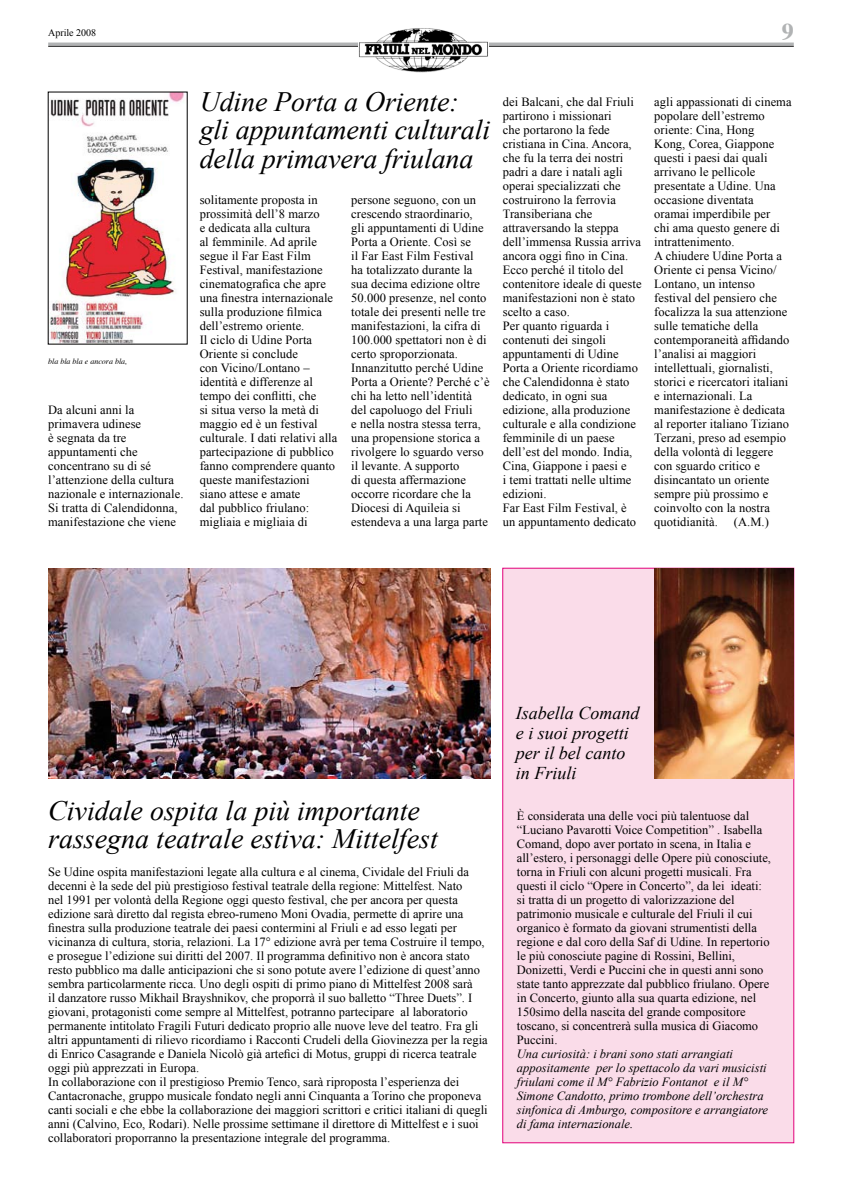
<style>
.page{position:relative;width:842px;height:1191px;background:#fff}
.page>*{position:absolute;margin:0;border:0;box-sizing:border-box;transform-origin:0 0}
.t1{font:italic 28px/28px "Times New Roman";letter-spacing:-.005em;color:#000}
.t2{font:700 24px "Times";color:#b1b3b4}
.t3{font:italic 18px/20px "Times New Roman";color:#000}
.t4{font:12.5px/14px "Times New Roman";letter-spacing:.005em;color:#000}
.t5{font:italic 12.5px/14px "Times New Roman";color:#000}
.t6{font:10px "Times New Roman";color:#000}
.t7{font:italic 8px "Times";color:#000}
</style>
<div class="page">
<hr style="left:48px;top:43px;width:746px;height:2px;background:#b1b3b4">
<hr style="left:48px;top:46px;width:746px;height:1px;background:#000">
<img style="left:358px;top:28px;width:131px;height:45px">
<div style="left:502px;top:567px;width:292px;height:576px;background:#fadce9"></div>
<img style="left:48px;top:568px;width:443px;height:210px">
<img style="left:50px;top:93px;width:134px;height:249px">
<img style="left:654px;top:568px;width:140px;height:210px">
<p class="t6" style="left:48px;top:27px;width:50px">Aprile 2008</p>
<h2 class="t2" style="left:782px;top:9px;width:13px">9</h2>
<p class="t7" style="left:48px;top:354px;width:81px">bla bla bla e ancora bla,</p>
<p class="t4" style="left:48px;top:403px;width:137px">Da alcuni anni la primavera udinese<br>è segnata da tre appuntamenti che concentrano su di sé l’attenzione della cultura nazionale e internazionale.<br>Si tratta di Calendidonna, manifestazione che viene</p>
<h1 class="t1" style="left:200px;top:88px;width:292px">Udine Porta a Oriente: gli appuntamenti culturali della primavera friulana</h1>
<p class="t4" style="left:200px;top:193px;width:139px">solitamente proposta in prossimità dell’8 marzo<br>e dedicata alla cultura<br>al femminile. Ad aprile segue il Far East Film<br>Festival, manifestazione cinematografica che apre una finestra internazionale sulla produzione filmica dell’estremo oriente.<br>Il ciclo di Udine Porta<br>Oriente si conclude<br>con Vicino/Lontano – identità e differenze al tempo dei conflitti, che<br>si situa verso la metà di maggio ed è un festival culturale. I dati relativi alla partecipazione di pubblico fanno comprendere quanto queste manifestazioni siano attese e amate<br>dal pubblico friulano: migliaia e migliaia di</p>
<p class="t4" style="left:351px;top:193px;width:140px">persone seguono, con un crescendo straordinario,<br>gli appuntamenti di Udine<br>Porta a Oriente. Così se<br>il Far East Film Festival<br>ha totalizzato durante la sua decima edizione oltre<br>50.000 presenze, nel conto totale dei presenti nelle tre manifestazioni, la cifra di<br>100.000 spettatori non è di certo sproporzionata.<br>Innanzitutto perché Udine<br>Porta a Oriente? Perché c’è chi ha letto nell’identità del capoluogo del Friuli<br>e nella nostra stessa terra, una propensione storica a rivolgere lo sguardo verso il levante. A supporto<br>di questa affermazione occorre ricordare che la<br>Diocesi di Aquileia si estendeva a una larga parte</p>
<p class="t4" style="left:503px;top:95px;width:140px">dei Balcani, che dal Friuli partirono i missionari<br>che portarono la fede cristiana in Cina. Ancora, che fu la terra dei nostri padri a dare i natali agli operai specializzati che costruirono la ferrovia<br>Transiberiana che attraversando la steppa dell’immensa Russia arriva ancora oggi fino in Cina.<br>Ecco perché il titolo del contenitore ideale di queste manifestazioni non è stato scelto a caso.<br>Per quanto riguarda i contenuti dei singoli appuntamenti di Udine<br>Porta a Oriente ricordiamo che Calendidonna è stato dedicato, in ogni sua edizione, alla produzione culturale e alla condizione femminile di un paese dell’est del mondo. India,<br>Cina, Giappone i paesi e<br>i temi trattati nelle ultime edizioni.<br>Far East Film Festival, è un appuntamento dedicato</p>
<p class="t4" style="left:654px;top:95px;width:139px">agli appassionati di cinema popolare dell’estremo oriente: Cina, Hong<br>Kong, Corea, Giappone questi i paesi dai quali arrivano le pellicole presentate a Udine. Una occasione diventata oramai imperdibile per<br>chi ama questo genere di intrattenimento.<br>A chiudere Udine Porta a<br>Oriente ci pensa Vicino/<br>Lontano, un intenso festival del pensiero che focalizza la sua attenzione sulle tematiche della contemporaneità affidando l’analisi ai maggiori intellettuali, giornalisti, storici e ricercatori italiani e internazionali. La manifestazione è dedicata al reporter italiano Tiziano<br>Terzani, preso ad esempio della volontà di leggere con sguardo critico e disincantato un oriente sempre più prossimo e coinvolto con la nostra quotidianità.</p>
<p class="t4" style="left:734px;top:515px;width:37px">(A.M.)</p>
<h3 class="t3" style="left:516px;top:702px;width:125px">Isabella Comand e i suoi progetti per il bel canto in Friuli</h3>
<h1 class="t1" style="left:48px;top:796px;width:391px">Cividale ospita la più importante rassegna teatrale estiva: Mittelfest</h1>
<p class="t4" style="left:517px;top:809px;width:256px">È considerata una delle voci più talentuose dal “Luciano Pavarotti Voice Competition” . Isabella Comand, dopo aver portato in scena, in Italia e all’estero, i personaggi delle Opere più conosciute, torna in Friuli con alcuni progetti musicali. Fra questi il ciclo “Opere in Concerto”, da lei ideati: si tratta di un progetto di valorizzazione del patrimonio musicale e culturale del Friuli il cui organico è formato da giovani strumentisti della regione e dal coro della Saf di Udine. In repertorio le più conosciute pagine di Rossini, Bellini, Donizetti, Verdi e Puccini che in questi anni sono state tanto apprezzate dal pubblico friulano. Opere in Concerto, giunto alla sua quarta edizione, nel 150simo della nascita del grande compositore toscano, si concentrerà sulla musica di Giacomo Puccini.</p>
<p class="t5" style="left:517px;top:1047px;width:253px">Una curiosità: i brani sono stati arrangiati appositamente per lo spettacolo da vari musicisti friulani come il M° Fabrizio Fontanot e il M° Simone Candotto, primo trombone dell’orchestra sinfonica di Amburgo, compositore e arrangiatore di fama internazionale.</p>
<p class="t4" style="left:48px;top:865px;width:441px">Se Udine ospita manifestazioni legate alla cultura e al cinema, Cividale del Friuli da decenni è la sede del più prestigioso festival teatrale della regione: Mittelfest. Nato<br>nel 1991 per volontà della Regione oggi questo festival, che per ancora per questa edizione sarà diretto dal regista ebreo-rumeno Moni Ovadia, permette di aprire una finestra sulla produzione teatrale dei paesi contermini al Friuli e ad esso legati per vicinanza di cultura, storia, relazioni. La 17° edizione avrà per tema Costruire il tempo, e prosegue l’edizione sui diritti del 2007. Il programma definitivo non è ancora stato resto pubblico ma dalle anticipazioni che si sono potute avere l’edizione di quest’anno sembra particolarmente ricca. Uno degli ospiti di primo piano di Mittelfest 2008 sarà<br>il danzatore russo Mikhail Brayshnikov, che proporrà il suo balletto “Three Duets”. I giovani, protagonisti come sempre al Mittelfest, potranno partecipare al laboratorio permanente intitolato Fragili Futuri dedicato proprio alle nuove leve del teatro. Fra gli altri appuntamenti di rilievo ricordiamo i Racconti Crudeli della Giovinezza per la regia di Enrico Casagrande e Daniela Nicolò già artefici di Motus, gruppi di ricerca teatrale oggi più apprezzati in Europa.<br>In collaborazione con il prestigioso Premio Tenco, sarà riproposta l’esperienza dei Cantacronache, gruppo musicale fondato negli anni Cinquanta a Torino che proponeva canti sociali e che ebbe la collaborazione dei maggiori scrittori e critici italiani di quegli anni (Calvino, Eco, Rodari). Nelle prossime settimane il direttore di Mittelfest e i suoi collaboratori proporranno la presentazione integrale del programma.</p>
</div>
